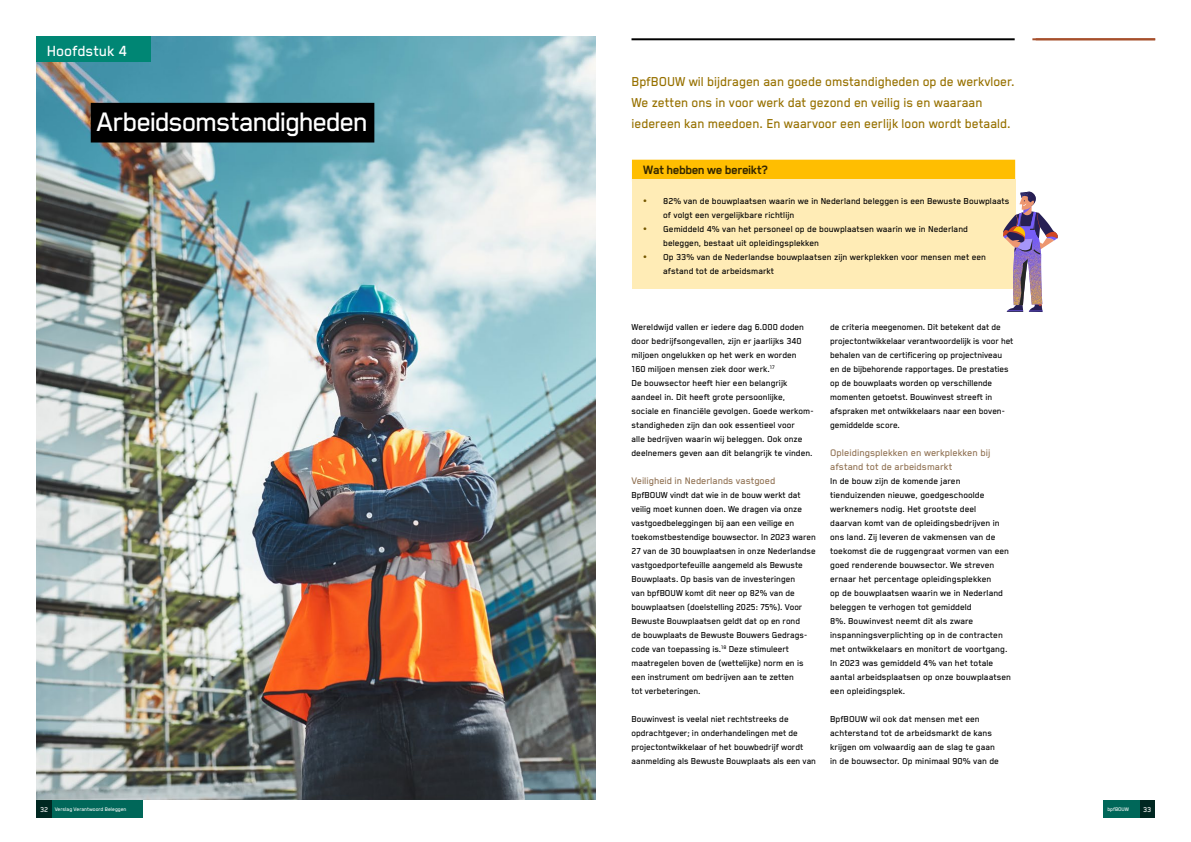
<style>
.page{position:relative;width:1191px;height:842px;background:#fff}
.page>*{position:absolute;margin:0;border:0;box-sizing:border-box;transform-origin:0 0}
.t1{font:500 31px "Blender";letter-spacing:-.04em;color:#fff}
.t2{font:500 17px "Blender";color:#fff}
.t3{font:500 15px/21px "Blender";color:#977100}
.t4{font:700 14px "Blender";letter-spacing:-.03em;color:#322500}
.t5{font:500 11px/14px "Blender";letter-spacing:.005em;color:#907152}
.t6{font:500 10px/14px "Blender";letter-spacing:.005em;color:#000}
.t7{font:500 8px "Blender";color:#fff}
.t8{font:500 6px "Blender";color:#fff}
.s1{font-family:"Relative";font-weight:700;color:#745700}
.s2{font-size:8px}
</style>
<div class="page">
<div style="left:1139px;top:799px;width:16px;height:18px;background:#002721"></div>
<div style="left:1103px;top:799px;width:36px;height:18px;background:#006759"></div>
<hr style="left:631px;top:38px;width:383px;height:2px;background:#000">
<hr style="left:1032px;top:38px;width:123px;height:2px;background:#a64f2b">
<div style="left:52px;top:799px;width:91px;height:18px;background:#006759"></div>
<div style="left:36px;top:799px;width:16px;height:18px;background:#002721"></div>
<img style="left:36px;top:36px;width:559px;height:763px">
<div style="left:91px;top:103px;width:283px;height:40px;background:#000"></div>
<div style="left:36px;top:36px;width:114px;height:26px;background:#008674"></div>
<div style="left:632px;top:160px;width:383px;height:22px;background:#ffbe01"></div>
<div style="left:632px;top:179px;width:383px;height:54px;background:#ffecb6"></div>
<div style="left:632px;top:207px;width:383px;height:54px;background:#ffecb6"></div>
<div style="left:632px;top:235px;width:383px;height:54px;background:#ffecb6"></div>
<img style="left:1003px;top:192px;width:55px;height:120px">
<h2 class="t2" style="left:47px;top:42px;width:82px">Hoofdstuk 4</h2>
<h1 class="t1" style="left:96px;top:106px;width:273px">Arbeidsomstandigheden</h1>
<h3 class="t3" style="left:631px;top:71px;width:385px">BpfBOUW wil bijdragen aan goede omstandigheden op de werkvloer.<br>We zetten ons in voor werk dat gezond en veilig is en waaraan iedereen kan meedoen. En waarvoor een eerlijk loon wordt betaald.</h3>
<h3 class="t4" style="left:643px;top:162px;width:126px">Wat hebben we bereikt?</h3>
<p class="t6" style="left:663px;top:194px;width:348px;text-indent:-20px"><span class="s1">•</span> 82% van de bouwplaatsen waarin we in Nederland beleggen is een Bewuste Bouwplaats of volgt een vergelijkbare richtlijn</p>
<p class="t6" style="left:663px;top:222px;width:306px;text-indent:-20px"><span class="s1">•</span> Gemiddeld 4% van het personeel op de bouwplaatsen waarin we in Nederland beleggen, bestaat uit opleidingsplekken</p>
<p class="t6" style="left:663px;top:250px;width:324px;text-indent:-20px"><span class="s1">•</span> Op 33% van de Nederlandse bouwplaatsen zijn werkplekken voor mensen met een afstand tot de arbeidsmarkt</p>
<p class="t6" style="left:631px;top:320px;width:183px">Wereldwijd vallen er iedere dag 6.000 doden door bedrijfsongevallen, zijn er jaarlijks 340 miljoen ongelukken op het werk en worden<br>160 miljoen mensen ziek door werk.<sup>17<br></sup>De bouwsector heeft hier een belangrijk aandeel in. Dit heeft grote persoonlijke, sociale en financiële gevolgen. Goede werkom&shy;standigheden zijn dan ook essentieel voor<br>alle bedrijven waarin wij beleggen. Ook onze deelnemers geven aan dit belangrijk te vinden.</p>
<p class="t5" style="left:631px;top:474px;width:145px">Veiligheid in Nederlands vastgoed</p>
<p class="t6" style="left:631px;top:488px;width:186px">BpfBOUW vindt dat wie in de bouw werkt dat veilig moet kunnen doen. We dragen via onze vastgoedbeleggingen bij aan een veilige en toekomstbestendige bouwsector. In 2023 waren 27 van de 30 bouwplaatsen in onze Nederlandse vastgoedportefeuille aangemeld als Bewuste Bouwplaats. Op basis van de investeringen<br>van bpfBOUW komt dit neer op 82% van de bouwplaatsen (doelstelling 2025: 75%). Voor Bewuste Bouwplaatsen geldt dat op en rond<br>de bouwplaats de Bewuste Bouwers Gedrags&shy;code van toepassing is.<sup>18</sup> Deze stimuleert maatregelen boven de (wettelijke) norm en is een instrument om bedrijven aan te zetten<br>tot verbeteringen.</p>
<p class="t6" style="left:631px;top:712px;width:186px">Bouwinvest is veelal niet rechtstreeks de opdrachtgever; in onderhandelingen met de projectontwikkelaar of het bouwbedrijf wordt aanmelding als Bewuste Bouwplaats als een van</p>
<p class="t6" style="left:830px;top:320px;width:185px">de criteria meegenomen. Dit betekent dat de projectontwikkelaar verantwoordelijk is voor het behalen van de certificering op projectniveau en de bijbehorende rapportages. De prestaties op de bouwplaats worden op verschillende momenten getoetst. Bouwinvest streeft in afspraken met ontwikkelaars naar een boven&shy;gemiddelde score.</p>
<p class="t5" style="left:830px;top:446px;width:162px">Opleidingsplekken en werkplekken bij afstand tot de arbeidsmarkt</p>
<p class="t6" style="left:830px;top:474px;width:182px">In de bouw zijn de komende jaren tienduizenden nieuwe, goedgeschoolde werknemers nodig. Het grootste deel<br>daarvan komt van de opleidingsbedrijven in ons land. Zij leveren de vakmensen van de toekomst die de ruggengraat vormen van een goed renderende bouwsector. We streven ernaar het percentage opleidingsplekken<br>op de bouwplaatsen waarin we in Nederland beleggen te verhogen tot gemiddeld<br>8%. Bouwinvest neemt dit als zware inspanningsverplichting op in de contracten met ontwikkelaars en monitort de voortgang.<br>In 2023 was gemiddeld 4% van het totale aantal arbeidsplaatsen op onze bouwplaatsen een opleidingsplek.</p>
<p class="t6" style="left:830px;top:712px;width:170px">BpfBOUW wil ook dat mensen met een achterstand tot de arbeidsmarkt de kans krijgen om volwaardig aan de slag te gaan in de bouwsector. Op minimaal 90% van de</p>
<p class="t8" style="left:40px;top:806px;width:88px"><span class="s2">32</span> Verslag Verantwoord Beleggen</p>
<p class="t8" style="left:1107px;top:806px;width:23px">bpfBOUW</p>
<p class="t7" style="left:1143px;top:805px;width:10px">33</p>
</div>
